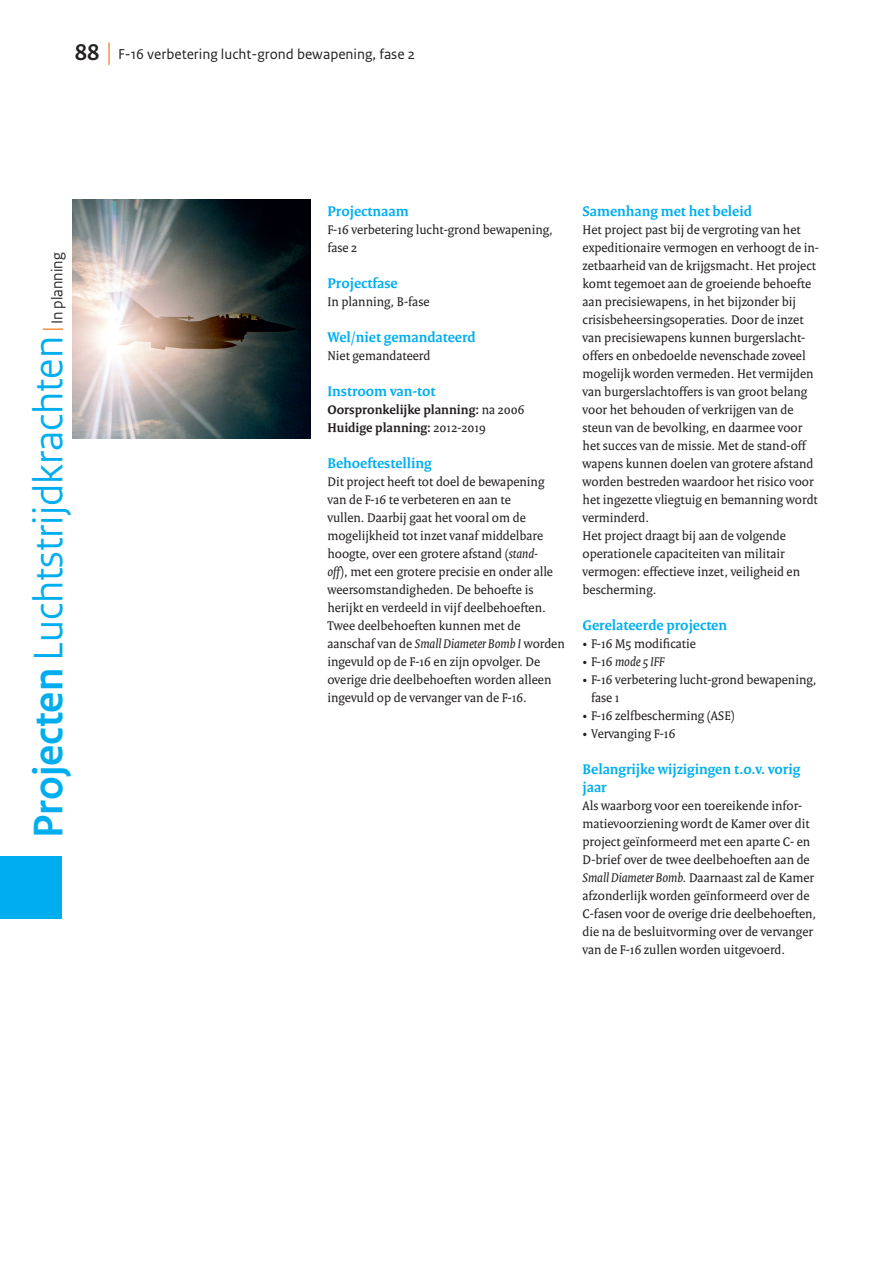
<style>
.page{position:relative;width:893px;height:1263px;background:#fff}
.page>*{position:absolute;margin:0;border:0;box-sizing:border-box;transform-origin:0 0}
._03_RO_Kop{font:43.5px "Rijksoverheid Sans Heading";color:#00aeef}
._03_RO_Kop-2{font:700 24px "Rijksoverheid Sans Heading";color:#231f20}
._03_Alinea_kopje_sti{font:16.5px "Rijksoverheid Sans Heading";color:#231f20}
.MPO_Basis_tekst{font:700 15px/18px "Rijksoverheid Serif";color:#00aeef}
._03_RO_Kop-3{font:15px "Rijksoverheid Sans Text";color:#231f20}
.MPO_Basis_tekst-2{font:13.5px/18px "Rijksoverheid Serif";color:#231f20}
.MPO_Basis_tekst-3{font:700 13.5px "Rijksoverheid Serif";color:#231f20}
.MPO_Basis_tekst-4{font:italic 13.5px "Rijksoverheid Serif";color:#231f20}
.s1{font-weight:700}
.s2{font-weight:400}
.s3{font-style:italic}
.s4{font-style:normal}
</style>
<div class="page">
<div style="left:0;top:856px;width:62px;height:62px;background:#00aeef"></div>
<svg style="left:43px;top:329px;width:20px;height:1px"></svg>
<img style="left:72px;top:200px;width:238px;height:238px">
<hr style="left:108px;top:43px;width:2px;height:22px;background:#f47321">
<p class="_03_RO_Kop-2" style="left:75px;top:39px;width:26px">88</p>
<p class="_03_RO_Kop-3" style="left:118px;top:46px;width:299px">F-16 verbetering lucht-grond bewapening, fase 2</p>
<p class="_03_Alinea_kopje_sti" style="left:48px;top:324px;width:73px;rotate:-90deg">In planning</p>
<p class="_03_RO_Kop" style="left:23px;top:838px;width:503px;rotate:-90deg"><span class="s1">Projecten</span> Luchtstrijdkrachten</p>
<p class="MPO_Basis_tekst" style="left:327px;top:202px;width:83px">Projectnaam</p>
<p class="MPO_Basis_tekst-2" style="left:327px;top:221px;width:227px">F-16 verbetering lucht-grond bewapening, fase 2</p>
<p class="MPO_Basis_tekst" style="left:327px;top:274px;width:72px">Projectfase</p>
<p class="MPO_Basis_tekst-2" style="left:327px;top:293px;width:104px">In planning, B-fase</p>
<p class="MPO_Basis_tekst" style="left:327px;top:328px;width:150px">Wel/niet gemandateerd</p>
<p class="MPO_Basis_tekst-2" style="left:327px;top:347px;width:104px">Niet gemandateerd</p>
<p class="MPO_Basis_tekst" style="left:327px;top:382px;width:110px">Instroom van-tot</p>
<p class="MPO_Basis_tekst-3" style="left:327px;top:401px;width:198px">Oorspronkelijke planning: <span class="s2">na 2006</span></p>
<p class="MPO_Basis_tekst-3" style="left:327px;top:419px;width:160px">Huidige planning: <span class="s2">2012-2019</span></p>
<p class="MPO_Basis_tekst" style="left:327px;top:454px;width:106px">Behoeftestelling</p>
<p class="MPO_Basis_tekst-2" style="left:327px;top:473px;width:239px">Dit project heeft tot doel de bewapening van de F-16 te verbeteren en aan te<br>vullen. Daarbij gaat het vooral om de mogelijkheid tot inzet vanaf middelbare hoogte, over een grotere afstand (<span class="s3">stand-<br>off</span>), met een grotere precisie en onder alle weersomstandigheden. De behoefte is herijkt en verdeeld in vijf deelbehoeften.<br>Twee deelbehoeften kunnen met de aanschaf van de <span class="s3">Small Diameter Bomb I</span> worden ingevuld op de F-16 en zijn opvolger. De overige drie deelbehoeften worden alleen ingevuld op de vervanger van de F-16.</p>
<p class="MPO_Basis_tekst" style="left:583px;top:202px;width:171px">Samenhang met het beleid</p>
<p class="MPO_Basis_tekst-2" style="left:583px;top:221px;width:238px">Het project past bij de vergroting van het expeditionaire vermogen en verhoogt de in&shy;zetbaarheid van de krijgsmacht. Het project komt tegemoet aan de groeiende behoefte aan precisiewapens, in het bijzonder bij crisisbeheersingsoperaties. Door de inzet van precisiewapens kunnen burgerslacht&shy;offers en onbedoelde nevenschade zoveel mogelijk worden vermeden. Het vermijden van burgerslachtoffers is van groot belang voor het behouden of verkrijgen van de steun van de bevolking, en daarmee voor het succes van de missie. Met de stand-off wapens kunnen doelen van grotere afstand worden bestreden waardoor het risico voor het ingezette vliegtuig en bemanning wordt verminderd.</p>
<p class="MPO_Basis_tekst-2" style="left:583px;top:527px;width:219px">Het project draagt bij aan de volgende operationele capaciteiten van militair vermogen: effectieve inzet, veiligheid en bescherming.</p>
<p class="MPO_Basis_tekst" style="left:583px;top:616px;width:146px">Gerelateerde projecten</p>
<p class="MPO_Basis_tekst-2" style="left:583px;top:635px;width:115px">• F-16 M5 modificatie</p>
<p class="MPO_Basis_tekst-4" style="left:583px;top:653px;width:83px"><span class="s4">• F-16</span> mode 5 IFF</p>
<p class="MPO_Basis_tekst-2" style="left:591px;top:671px;width:227px;text-indent:-9px">• F-16 verbetering lucht-grond bewapening, fase 1</p>
<p class="MPO_Basis_tekst-2" style="left:583px;top:707px;width:154px">• F-16 zelfbescherming (ASE)</p>
<p class="MPO_Basis_tekst-2" style="left:583px;top:725px;width:94px">• Vervanging F-16</p>
<p class="MPO_Basis_tekst" style="left:583px;top:760px;width:219px">Belangrijke wijzigingen t.o.v. vorig jaar</p>
<p class="MPO_Basis_tekst-2" style="left:583px;top:797px;width:235px">Als waarborg voor een toereikende infor&shy;matievoorziening wordt de Kamer over dit project geïnformeerd met een aparte C- en D-brief over de twee deelbehoeften aan de <span class="s3">Small Diameter Bomb.</span> Daarnaast zal de Kamer afzonderlijk worden geïnformeerd over de C-fasen voor de overige drie deelbehoeften, die na de besluitvorming over de vervanger van de F-16 zullen worden uitgevoerd.</p>
</div>
